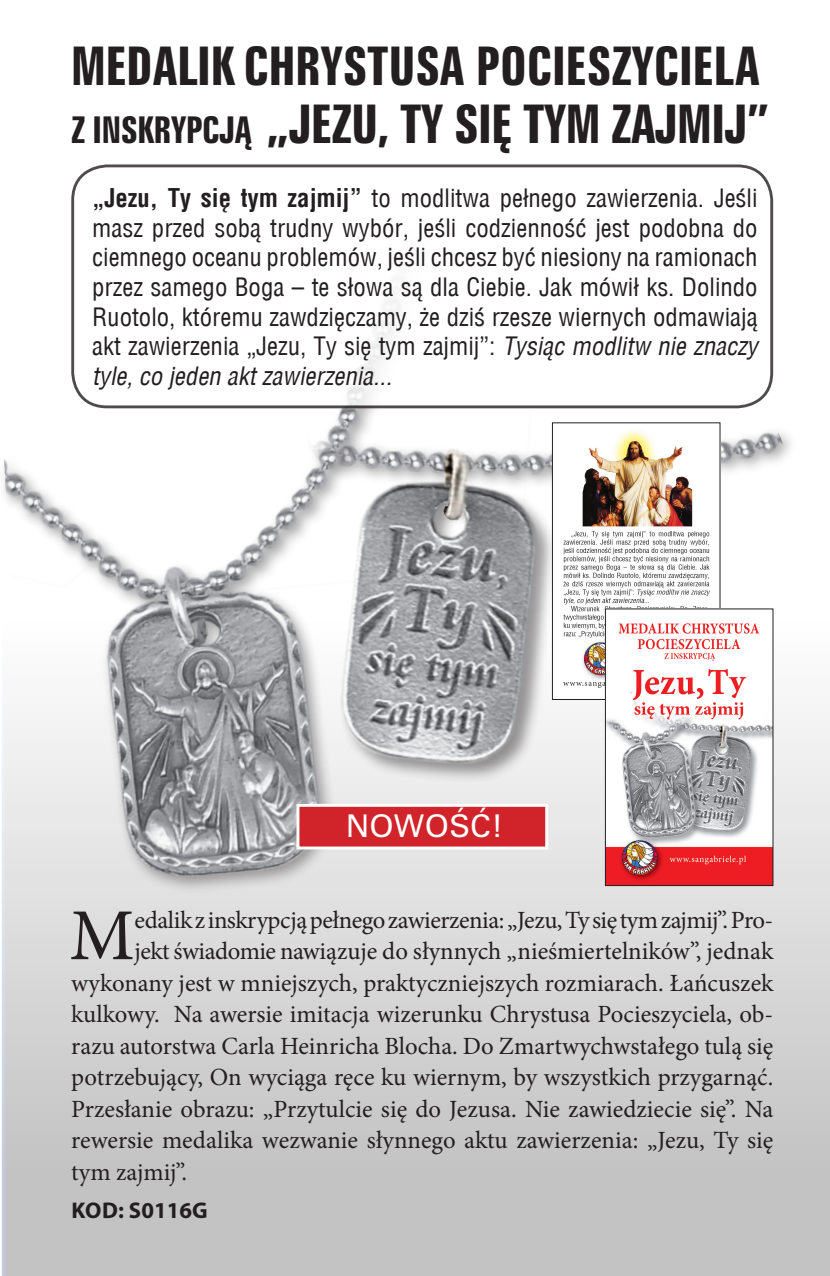
<style>
.page{position:relative;width:830px;height:1276px;background:#fff}
.page>*{position:absolute;margin:0;border:0;box-sizing:border-box;transform-origin:0 0}
.t1{font:73.12px "Minion Pro";color:#231f20}
.t2{font:48.6px/58.3px "Zurich Bd X Cn PL";color:#231f20}
.t3{font:28.57px "Zurich PL";letter-spacing:.01em;color:#fff}
.t4{font:24.75px "Minion Pro";letter-spacing:-.005em;color:#231f20}
.t5{font:24.75px/29.7px "Switzerland Condensed";color:#231f20;text-align:justify}
.t6{font:24.75px "Minion Pro";letter-spacing:-.03em;color:#231f20}
.NR_katalogowy{font:700 22.72px "Myriad Pro";color:#231f20}
.s1{font-size:33.52px}
.s2{font-weight:700}
.s3{font-style:italic}
</style>
<div class="page">
<svg style="left:2px;top:699px;width:827px;height:577px;background:#cdcccc"></svg>
<img style="left:563px;top:239px;width:228px;height:460px">
<img style="left:2px;top:168px;width:561px;height:862px">
<div style="left:73px;top:166px;width:698px;height:241px;background:#fff;border-radius:34px"></div>
<div style="left:71px;top:164px;width:701px;height:244px;border:3px solid #231f20;border-radius:34px"></div>
<img style="left:554px;top:425px;width:163px;height:272px">
<div style="left:552px;top:423px;width:167px;height:276px;border:1px solid #231f20"></div>
<img style="left:607px;top:611px;width:163px;height:272px">
<div style="left:605px;top:609px;width:167px;height:276px;border:1px solid #231f20"></div>
<div style="left:296px;top:804px;width:252px;height:45px;background:#d1232a;border:3px solid #fff"></div>
<p class="t2" style="left:71px;top:37px;width:699px">MEDALIK CHRYSTUSA POCIESZYCIELA<br><span class="s1">Z INSKRYPCJĄ</span> „JEZU, TY SIĘ TYM ZAJMIJ”</p>
<p class="t5" style="left:92px;top:183px;width:666px"><span class="s2">„Jezu, Ty się tym zajmij”</span> to modlitwa pełnego zawierzenia. Jeśli masz przed sobą trudny wybór, jeśli codzienność jest podobna do ciemnego oceanu problemów, jeśli chcesz być niesiony na ramionach przez samego Boga – te słowa są dla Ciebie. Jak mówił ks. Dolindo Ruotolo, któremu zawdzięczamy, że dziś rzesze wiernych odmawiają akt zawierzenia „Jezu, Ty się tym zajmij”: <span class="s3">Tysiąc modlitw nie znaczy tyle, co jeden akt zawierzenia...</span></p>
<p class="t3" style="left:346px;top:807px;width:158px">NOWOŚĆ!</p>
<p class="t1" style="left:69px;top:887px;width:67px">M</p>
<p class="t6" style="left:135px;top:903px;width:640px">edalik z inskrypcją pełnego zawierzenia: „Jezu, Ty się tym zajmij”. Pro-</p>
<p class="t4" style="left:135px;top:934px;width:640px">jekt świadomie nawiązuje do słynnych „nieśmiertelników”, jednak</p>
<p class="t4" style="left:71px;top:966px;width:703px">wykonany jest w mniejszych, praktyczniejszych rozmiarach. Łańcuszek</p>
<p class="t4" style="left:71px;top:997px;width:703px">kulkowy. Na awersie imitacja wizerunku Chrystusa Pocieszyciela, ob-</p>
<p class="t4" style="left:71px;top:1029px;width:703px">razu autorstwa Carla Heinricha Blocha. Do Zmartwychwstałego tulą się</p>
<p class="t4" style="left:71px;top:1060px;width:703px">potrzebujący, On wyciąga ręce ku wiernym, by wszystkich przygarnąć.</p>
<p class="t4" style="left:71px;top:1092px;width:703px">Przesłanie obrazu: „Przytulcie się do Jezusa. Nie zawiedziecie się”. Na</p>
<p class="t4" style="left:71px;top:1123px;width:703px">rewersie medalika wezwanie słynnego aktu zawierzenia: „Jezu, Ty się</p>
<p class="t4" style="left:71px;top:1155px;width:117px">tym zajmij”.</p>
<p class="NR_katalogowy" style="left:71px;top:1195px;width:138px">KOD: S0116G</p>
</div>
